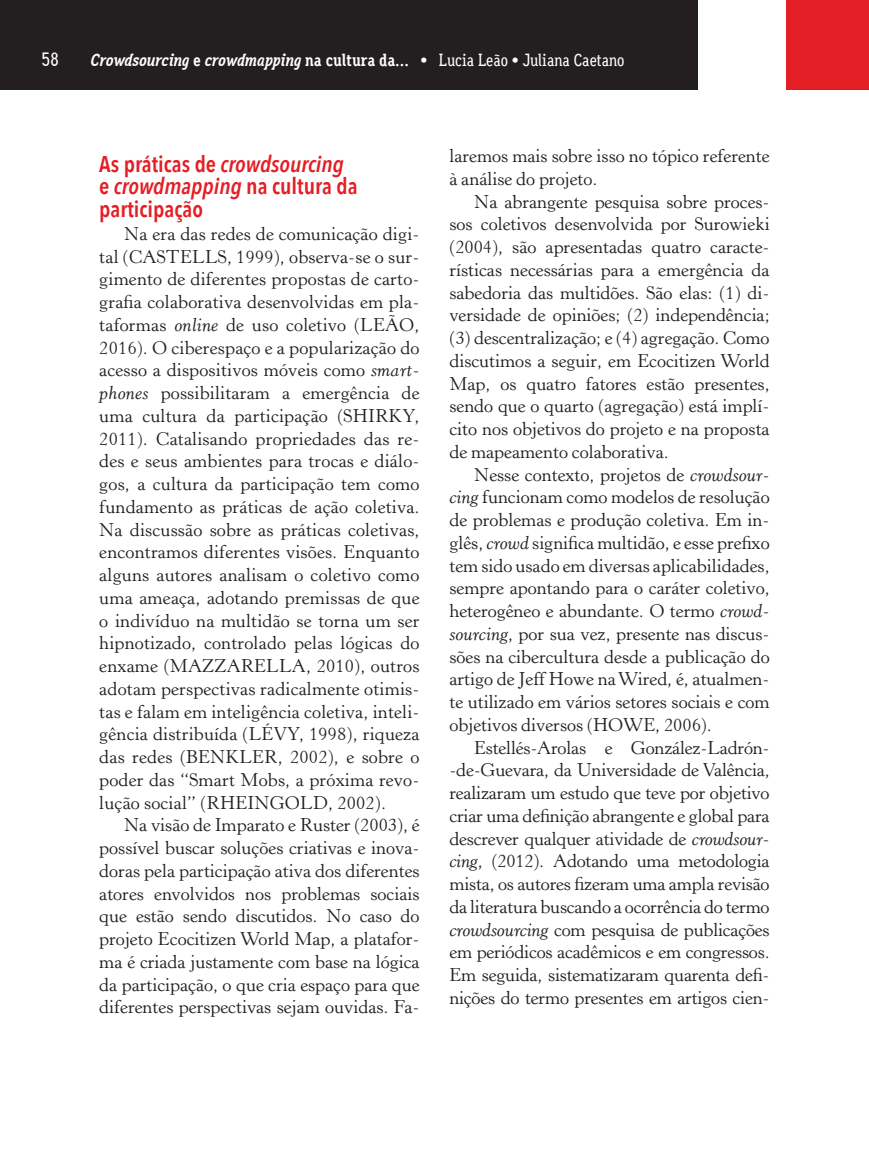
<style>
.page{position:relative;width:869px;height:1166px;background:#fff}
.page>*{position:absolute;margin:0;border:0;box-sizing:border-box;transform-origin:0 0}
.t1{font:600 22.75px/22.8px "Avenir Next Condensed";color:#e41e25}
.t2{font:500 19.25px "Aaux Office";color:#fff}
.t3{font:18.38px/22.8px "Horley Old Style";color:#231f20;text-align:justify}
.t4{font:italic 700 17.5px "Aaux Office";color:#fff}
.s1{font-style:normal}
.s2{font-weight:500;font-style:normal}
.s3{font-style:italic}
</style>
<div class="page">
<div style="left:785px;top:0;width:83px;height:90px;background:#e41e25"></div>
<div style="left:0;top:0;width:697px;height:89px;background:#231f20"></div>
<p class="t2" style="left:42px;top:48px;width:19px">58</p>
<p class="t4" style="left:91px;top:49px;width:535px">Crowdsourcing <span class="s1">e</span> crowdmapping <span class="s1">na cultura da...</span> <span class="s2">• Lucia Leão • Juliana Caetano</span></p>
<p class="t1" style="left:99px;top:152px;width:260px">As práticas de <span class="s3">crowdsourcing </span>e <span class="s3">crowdmapping</span> na cultura da participação</p>
<p class="t3" style="left:99px;top:223px;width:322px;text-indent:25px">Na era das redes de comunicação digi&shy;tal (CASTELLS, 1999), observa-se o sur&shy;gimento de diferentes propostas de carto&shy;grafia colaborativa desenvolvidas em pla&shy;taformas <span class="s3">online</span> de uso coletivo (LEÃO, 2016). O ciberespaço e a popularização do acesso a dispositivos móveis como <span class="s3">smart&shy;phones</span> possibilitaram a emergência de uma cultura da participação (SHIRKY, 2011). Catalisando propriedades das re&shy;des e seus ambientes para trocas e diálo&shy;gos, a cultura da participação tem como fundamento as práticas de ação coletiva.<br>Na discussão sobre as práticas coletivas, encontramos diferentes visões. Enquanto alguns autores analisam o coletivo como uma ameaça, adotando premissas de que o indivíduo na multidão se torna um ser hipnotizado, controlado pelas lógicas do enxame (MAZZARELLA, 2010), outros adotam perspectivas radicalmente otimis&shy;tas e falam em inteligência coletiva, inteli&shy;gência distribuída (LÉVY, 1998), riqueza das redes (BENKLER, 2002), e sobre o poder das “Smart Mobs, a próxima revo&shy;lução social” (RHEINGOLD, 2002).</p>
<p class="t3" style="left:99px;top:814px;width:321px;text-indent:25px">Na visão de Imparato e Ruster (2003), é possível buscar soluções criativas e inova&shy;doras pela participação ativa dos diferentes atores envolvidos nos problemas sociais que estão sendo discutidos. No caso do projeto Ecocitizen World Map, a platafor&shy;ma é criada justamente com base na lógica da participação, o que cria espaço para que diferentes perspectivas sejam ouvidas. Fa-</p>
<p class="t3" style="left:449px;top:145px;width:321px">laremos mais sobre isso no tópico referente à análise do projeto.</p>
<p class="t3" style="left:449px;top:190px;width:321px;text-indent:25px">Na abrangente pesquisa sobre proces&shy;sos coletivos desenvolvida por Surowieki (2004), são apresentadas quatro caracte&shy;rísticas necessárias para a emergência da sabedoria das multidões. São elas: (1) di&shy;versidade de opiniões; (2) independência; (3) descentralização; e (4) agregação. Como discutimos a seguir, em Ecocitizen World Map, os quatro fatores estão presentes, sendo que o quarto (agregação) está implí&shy;cito nos objetivos do projeto e na proposta de mapeamento colaborativa.</p>
<p class="t3" style="left:449px;top:463px;width:321px;text-indent:25px">Nesse contexto, projetos de <span class="s3">crowdsour&shy;cing</span> funcionam como modelos de resolução de problemas e produção coletiva. Em in&shy;glês, <span class="s3">crowd</span> significa multidão, e esse prefixo tem sido usado em diversas aplicabilidades, sempre apontando para o caráter coletivo, heterogêneo e abundante. O termo <span class="s3">crowd&shy;sourcing</span>, por sua vez, presente nas discus&shy;sões na cibercultura desde a publicação do artigo de Jeff Howe na Wired, é, atualmen&shy;te utilizado em vários setores sociais e com objetivos diversos (HOWE, 2006).</p>
<p class="t3" style="left:449px;top:736px;width:322px;text-indent:25px">Estellés-Arolas e González-Ladrón--de-Guevara, da Universidade de Valência, realizaram um estudo que teve por objetivo criar uma definição abrangente e global para descrever qualquer atividade de <span class="s3">crowdsour&shy;cing</span>, (2012). Adotando uma metodologia mista, os autores fizeram uma ampla revisão da literatura buscando a ocorrência do termo <span class="s3">crowdsourcing</span> com pesquisa de publicações em periódicos acadêmicos e em congressos.<br>Em seguida, sistematizaram quarenta defi&shy;nições do termo presentes em artigos cien-</p>
</div>
